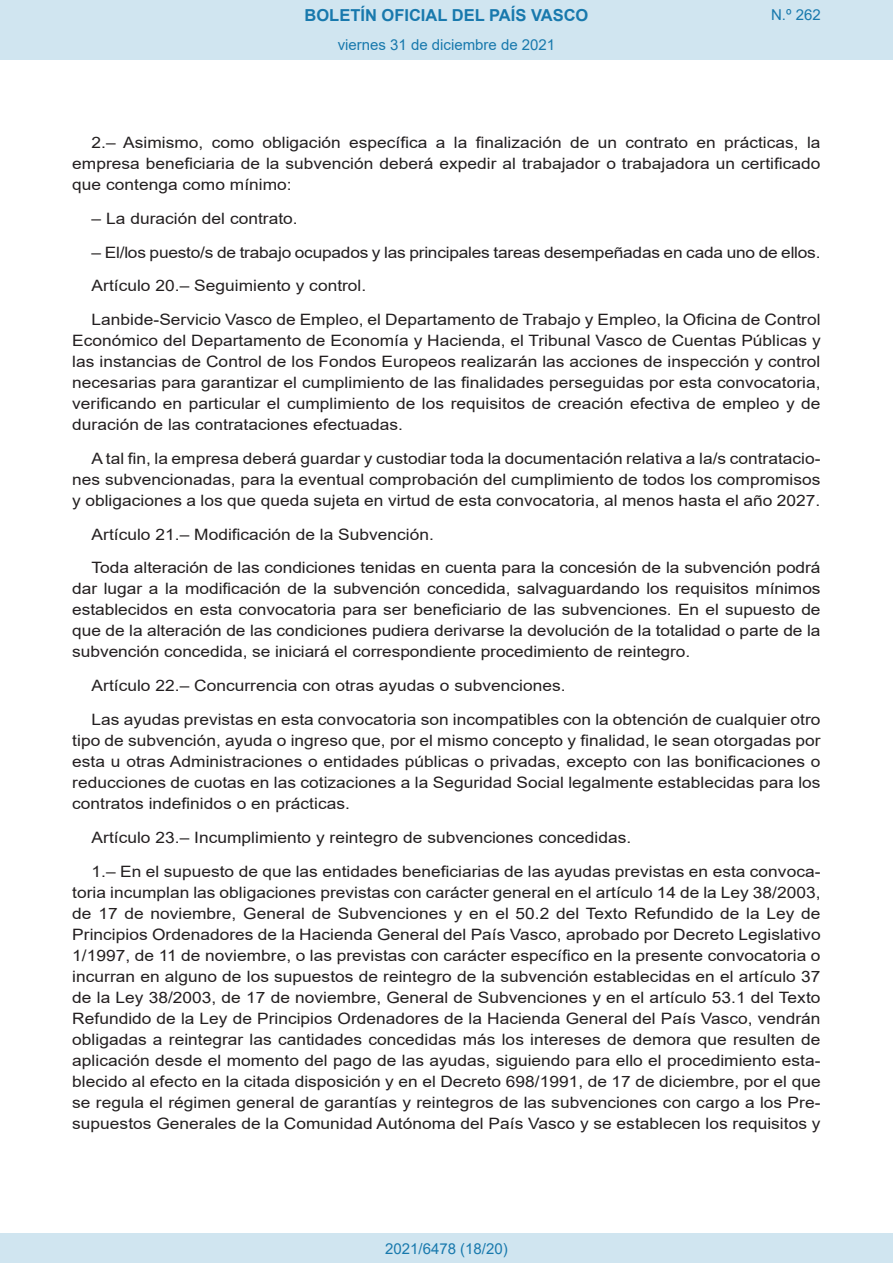
<style>
.page{position:relative;width:893px;height:1263px;background:#fff}
.page>*{position:absolute;margin:0;border:0;box-sizing:border-box;transform-origin:0 0}
.t1{font:700 16.5px "Arial";color:#1879ad}
.BOPVDetalle{font:15.6px/21px "Arial";color:#231f20;text-align:justify;scale:1.11 1}
.Paginacion_Centro{font:15px "Arial";color:#1879ad}
</style>
<div class="page">
<div style="left:0;top:0;width:893px;height:60px;background:#d0e5f0"></div>
<div style="left:0;top:1233px;width:893px;height:30px;background:#d0e5f0"></div>
<p class="t1" style="left:305px;top:3px;width:285px">BOLETÍN OFICIAL DEL PAÍS VASCO</p>
<p class="Paginacion_Centro" style="left:338px;top:35px;width:219px">viernes 31 de diciembre de 2021</p>
<p class="Paginacion_Centro" style="left:771px;top:5px;width:51px">N.º 262</p>
<p class="BOPVDetalle" style="left:72px;top:132px;width:676px;text-indent:19px">2.– Asimismo, como obligación específica a la finalización de un contrato en prácticas, la empresa beneficiaria de la subvención deberá expedir al trabajador o trabajadora un certificado que contenga como mínimo:</p>
<p class="BOPVDetalle" style="left:92px;top:208px;width:187px">– La duración del contrato.</p>
<p class="BOPVDetalle" style="left:92px;top:242px;width:658px">– El/los puesto/s de trabajo ocupados y las principales tareas desempeñadas en cada uno de ellos.</p>
<p class="BOPVDetalle" style="left:92px;top:275px;width:249px">Artículo 20.– Seguimiento y control.</p>
<p class="BOPVDetalle" style="left:72px;top:309px;width:676px;text-indent:19px">Lanbide-Servicio Vasco de Empleo, el Departamento de Trabajo y Empleo, la Oficina de Control Económico del Departamento de Economía y Hacienda, el Tribunal Vasco de Cuentas Públicas y las instancias de Control de los Fondos Europeos realizarán las acciones de inspección y control necesarias para garantizar el cumplimiento de las finalidades perseguidas por esta convocatoria, verificando en particular el cumplimiento de los requisitos de creación efectiva de empleo y de duración de las contrataciones efectuadas.</p>
<p class="BOPVDetalle" style="left:72px;top:448px;width:676px;text-indent:19px">A tal fin, la empresa deberá guardar y custodiar toda la documentación relativa a la/s contratacio&shy;nes subvencionadas, para la eventual comprobación del cumplimiento de todos los compromisos y obligaciones a los que queda sujeta en virtud de esta convocatoria, al menos hasta el año 2027.</p>
<p class="BOPVDetalle" style="left:92px;top:524px;width:310px">Artículo 21.– Modificación de la Subvención.</p>
<p class="BOPVDetalle" style="left:72px;top:557px;width:676px;text-indent:19px">Toda alteración de las condiciones tenidas en cuenta para la concesión de la subvención podrá dar lugar a la modificación de la subvención concedida, salvaguardando los requisitos mínimos establecidos en esta convocatoria para ser beneficiario de las subvenciones. En el supuesto de que de la alteración de las condiciones pudiera derivarse la devolución de la totalidad o parte de la subvención concedida, se iniciará el correspondiente procedimiento de reintegro.</p>
<p class="BOPVDetalle" style="left:92px;top:675px;width:428px">Artículo 22.– Concurrencia con otras ayudas o subvenciones.</p>
<p class="BOPVDetalle" style="left:72px;top:709px;width:676px;text-indent:19px">Las ayudas previstas en esta convocatoria son incompatibles con la obtención de cualquier otro tipo de subvención, ayuda o ingreso que, por el mismo concepto y finalidad, le sean otorgadas por esta u otras Administraciones o entidades públicas o privadas, excepto con las bonificaciones o reducciones de cuotas en las cotizaciones a la Seguridad Social legalmente establecidas para los contratos indefinidos o en prácticas.</p>
<p class="BOPVDetalle" style="left:92px;top:827px;width:488px">Artículo 23.– Incumplimiento y reintegro de subvenciones concedidas.</p>
<p class="BOPVDetalle" style="left:72px;top:860px;width:676px;text-indent:19px">1.– En el supuesto de que las entidades beneficiarias de las ayudas previstas en esta convoca&shy;toria incumplan las obligaciones previstas con carácter general en el artículo 14 de la Ley 38/2003, de 17 de noviembre, General de Subvenciones y en el 50.2 del Texto Refundido de la Ley de Principios Ordenadores de la Hacienda General del País Vasco, aprobado por Decreto Legislativo 1/1997, de 11 de noviembre, o las previstas con carácter específico en la presente convocatoria o incurran en alguno de los supuestos de reintegro de la subvención establecidas en el artículo 37 de la Ley 38/2003, de 17 de noviembre, General de Subvenciones y en el artículo 53.1 del Texto Refundido de la Ley de Principios Ordenadores de la Hacienda General del País Vasco, vendrán obligadas a reintegrar las cantidades concedidas más los intereses de demora que resulten de aplicación desde el momento del pago de las ayudas, siguiendo para ello el procedimiento esta&shy;blecido al efecto en la citada disposición y en el Decreto 698/1991, de 17 de diciembre, por el que se regula el régimen general de garantías y reintegros de las subvenciones con cargo a los Pre&shy;supuestos Generales de la Comunidad Autónoma del País Vasco y se establecen los requisitos y</p>
<p class="Paginacion_Centro" style="left:385px;top:1238px;width:124px">2021/6478 (18/20)</p>
</div>
